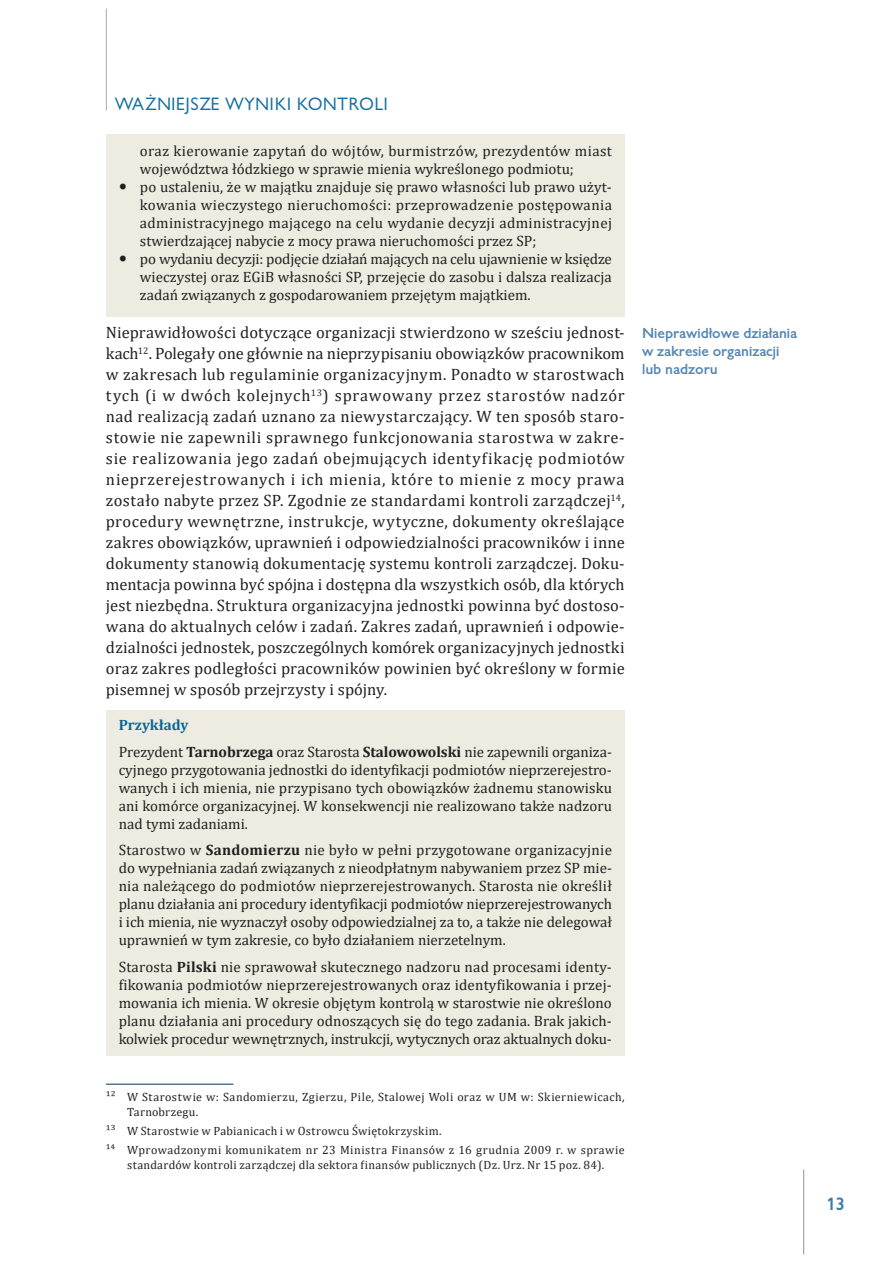
<style>
.page{position:relative;width:893px;height:1263px;background:#fff}
.page>*{position:absolute;margin:0;border:0;box-sizing:border-box;transform-origin:0 0}
.t1{font:16.5px/21px "Cambria";letter-spacing:.005em;color:#231f20;text-align:justify}
.t2{font:16.5px "Gilead TTEFN";letter-spacing:.05em;color:#156fa1}
.t3{font:700 16.5px "Gilead TTEFN";color:#3c7aaa}
.t4{font:15px/18px "Cambria";color:#231f20;text-align:justify}
.t5{font:700 13.5px/18px "Gilead TTEFN";color:#5586b2}
.t6{font:12px/15px "Cambria";letter-spacing:.03em;color:#231f20}
.s1{font-weight:700;color:#086699}
.s2{font-weight:700}
</style>
<div class="page">
<hr style="left:106px;top:9px;width:1px;height:102px;background:#a8a9ad">
<hr style="left:803px;top:1169px;width:1px;height:85px;background:#939598">
<div style="left:106px;top:134px;width:519px;height:56px;background:#eeece1"></div>
<div style="left:106px;top:170px;width:519px;height:92px;background:#eeece1"></div>
<div style="left:106px;top:242px;width:519px;height:74px;background:#eeece1"></div>
<div style="left:106px;top:710px;width:519px;height:32px;background:#eeece1"></div>
<div style="left:106px;top:737px;width:519px;height:104px;background:#eeece1"></div>
<div style="left:106px;top:835px;width:519px;height:122px;background:#eeece1"></div>
<div style="left:106px;top:952px;width:519px;height:104px;background:#eeece1"></div>
<hr style="left:106px;top:1084px;width:127px;height:1px;background:#003667">
<p class="t2" style="left:115px;top:93px;width:275px">WAŻNIEJSZE WYNIKI KONTROLI</p>
<p class="t4" style="left:140px;top:142px;width:474px;text-align:left">oraz kierowanie zapytań do wójtów, burmistrzów, prezydentów miast województwa łódzkiego w sprawie mienia wykreślonego podmiotu;<br>po ustaleniu, że w majątku znajduje się prawo własności lub prawo użyt&shy;kowania wieczystego nieruchomości: przeprowadzenie postępowania administracyjnego mającego na celu wydanie decyzji administracyjnej stwierdzającej nabycie z mocy prawa nieruchomości przez SP;<br>po wydaniu decyzji: podjęcie działań mających na celu ujawnienie w księdze wieczystej oraz EGiB własności SP, przejęcie do zasobu i dalsza realizacja zadań związanych z gospodarowaniem przejętym majątkiem.</p>
<p class="t1" style="left:106px;top:322px;width:520px">Nieprawidłowości dotyczące organizacji stwierdzono w sześciu jednost&shy;kach<sup>12</sup>. Polegały one głównie na nieprzypisaniu obowiązków pracownikom w zakresach lub regulaminie organizacyjnym. Ponadto w starostwach tych (i w dwóch kolejnych<sup>13</sup>) sprawowany przez starostów nadzór nad realizacją zadań uznano za niewystarczający. W ten sposób staro&shy;stowie nie zapewnili sprawnego funkcjonowania starostwa w zakre&shy;sie realizowania jego zadań obejmujących identyfikację podmiotów nieprzerejestrowanych i ich mienia, które to mienie z mocy prawa zostało nabyte przez SP. Zgodnie ze standardami kontroli zarządczej<sup>14</sup>, procedury wewnętrzne, instrukcje, wytyczne, dokumenty określające zakres obowiązków, uprawnień i odpowiedzialności pracowników i inne dokumenty stanowią dokumentację systemu kontroli zarządczej. Doku&shy;mentacja powinna być spójna i dostępna dla wszystkich osób, dla których jest niezbędna. Struktura organizacyjna jednostki powinna być dostoso&shy;wana do aktualnych celów i zadań. Zakres zadań, uprawnień i odpowie&shy;dzialności jednostek, poszczególnych komórek organizacyjnych jednostki oraz zakres podległości pracowników powinien być określony w formie pisemnej w sposób przejrzysty i spójny.</p>
<p class="t4" style="left:119px;top:712px;width:495px;line-height:26.5px"><span class="s1">Przykłady<br></span>Prezydent <span class="s2">Tarnobrzega</span> oraz Starosta <span class="s2">Stalowowolski</span> nie zapewnili organiza-</p>
<p class="t4" style="left:119px;top:761px;width:495px">cyjnego przygotowania jednostki do identyfikacji podmiotów nieprzerejestro&shy;wanych i ich mienia, nie przypisano tych obowiązków żadnemu stanowisku ani komórce organizacyjnej. W konsekwencji nie realizowano także nadzoru nad tymi zadaniami.</p>
<p class="t4" style="left:119px;top:841px;width:495px">Starostwo w <span class="s2">Sandomierzu</span> nie było w pełni przygotowane organizacyjnie do wypełniania zadań związanych z nieodpłatnym nabywaniem przez SP mie&shy;nia należącego do podmiotów nieprzerejestrowanych. Starosta nie określił planu działania ani procedury identyfikacji podmiotów nieprzerejestrowanych i ich mienia, nie wyznaczył osoby odpowiedzialnej za to, a także nie delegował uprawnień w tym zakresie, co było działaniem nierzetelnym.</p>
<p class="t4" style="left:119px;top:958px;width:495px">Starosta <span class="s2">Pilski</span> nie sprawował skutecznego nadzoru nad procesami identy&shy;fikowania podmiotów nieprzerejestrowanych oraz identyfikowania i przej&shy;mowania ich mienia. W okresie objętym kontrolą w starostwie nie określono planu działania ani procedury odnoszących się do tego zadania. Brak jakich&shy;kolwiek procedur wewnętrznych, instrukcji, wytycznych oraz aktualnych doku-</p>
<p class="t5" style="left:642px;top:324px;width:156px">Nieprawidłowe działania w zakresie organizacji lub nadzoru</p>
<p class="t6" style="left:127px;top:1089px;width:499px;text-indent:-21px">12 W Starostwie w: Sandomierzu, Zgierzu, Pile, Stalowej Woli oraz w UM w: Skierniewicach,<br>Tarnobrzegu.</p>
<p class="t6" style="left:106px;top:1121px;width:520px;line-height:19.2px">13 W Starostwie w Pabianicach i w Ostrowcu Świętokrzyskim.<br>14 Wprowadzonymi komunikatem nr 23 Ministra Finansów z 16 grudnia 2009 r. w sprawie</p>
<p class="t6" style="left:127px;top:1158px;width:479px">standardów kontroli zarządczej dla sektora finansów publicznych (Dz. Urz. Nr 15 poz. 84).</p>
<p class="t3" style="left:826px;top:1193px;width:20px">13</p>
</div>
